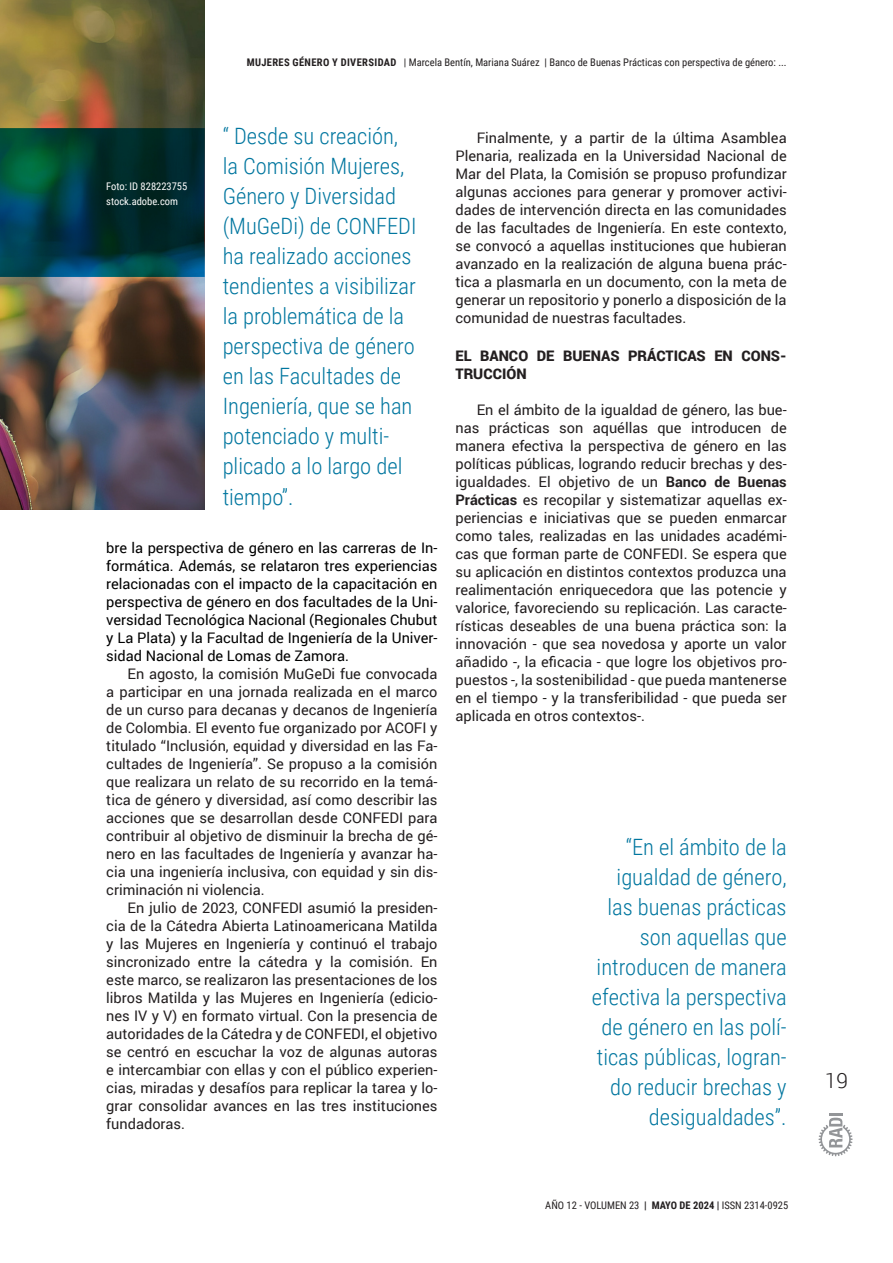
<style>
.page{position:relative;width:893px;height:1263px;background:#fff}
.page>*{position:absolute;margin:0;border:0;box-sizing:border-box;transform-origin:0 0}
.destacado{font:300 22.5px/30px "Roboto Condensed";color:#00769f}
.t1{font:300 21px "Roboto";color:#231f20}
.TXT_corrido{font:14.55px/18px "Roboto";color:#231f20;text-align:justify}
.TXT_corrido-2{font:14.55px/18px "Roboto";color:#000;text-align:justify}
.titulo_2{font:900 14.55px/18px "Roboto";color:#231f20}
.TXT_corrido-3{font:10.5px "Roboto Condensed";color:#231f20}
.Foto_pie{font:10.5px "Roboto Condensed";color:#fff}
.s1{font-weight:700}
</style>
<div class="page">
<svg style="left:819px;top:1113px;width:34px;height:43px"></svg>
<img style="left:0;top:0;width:205px;height:509px">
<svg style="left:0;top:128px;width:205px;height:149px;background:#00393d"></svg>
<p class="TXT_corrido-3" style="left:247px;top:55px;width:541px"><span class="s1">MUJERES GÉNERO Y DIVERSIDAD</span> | Marcela Bentín, Mariana Suárez | Banco de Buenas Prácticas con perspectiva de género: ...</p>
<p class="destacado" style="left:223px;top:121px;width:195px">“ Desde su creación, la Comisión Mujeres,<br>Género y Diversidad (MuGeDi) de CONFEDI ha realizado acciones tendientes a visibilizar la problemática de la perspectiva de género en las Facultades de<br>Ingeniería, que se han potenciado y multi&shy;plicado a lo largo del tiempo”.</p>
<p class="TXT_corrido-2" style="left:106px;top:538px;width:333px">bre la perspectiva de género en las carreras de In&shy;formática. Además, se relataron tres experiencias relacionadas con el impacto de la capacitación en perspectiva de género en dos facultades de la Uni&shy;versidad Tecnológica Nacional (Regionales Chubut y La Plata) y la Facultad de Ingeniería de la Univer&shy;sidad Nacional de Lomas de Zamora.</p>
<p class="TXT_corrido" style="left:106px;top:664px;width:333px;text-indent:21px">En agosto, la comisión MuGeDi fue convocada a participar en una jornada realizada en el marco de un curso para decanas y decanos de Ingeniería de Colombia. El evento fue organizado por ACOFI y titulado “Inclusión, equidad y diversidad en las Fa&shy;cultades de Ingeniería”. Se propuso a la comisión que realizara un relato de su recorrido en la temá&shy;tica de género y diversidad, así como describir las acciones que se desarrollan desde CONFEDI para contribuir al objetivo de disminuir la brecha de gé&shy;nero en las facultades de Ingeniería y avanzar ha&shy;cia una ingeniería inclusiva, con equidad y sin dis&shy;criminación ni violencia.</p>
<p class="TXT_corrido" style="left:106px;top:898px;width:333px;text-indent:21px">En julio de 2023, CONFEDI asumió la presiden&shy;cia de la Cátedra Abierta Latinoamericana Matilda y las Mujeres en Ingeniería y continuó el trabajo sincronizado entre la cátedra y la comisión. En este marco, se realizaron las presentaciones de los libros Matilda y las Mujeres en Ingeniería (edicio&shy;nes IV y V) en formato virtual. Con la presencia de autoridades de la Cátedra y de CONFEDI, el objetivo se centró en escuchar la voz de algunas autoras e intercambiar con ellas y con el público experien&shy;cias, miradas y desafíos para replicar la tarea y lo&shy;grar consolidar avances en las tres instituciones fundadoras.</p>
<p class="Foto_pie" style="left:106px;top:179px;width:83px">Foto: ID 828223755</p>
<p class="Foto_pie" style="left:106px;top:194px;width:73px">stock.adobe.com</p>
<p class="TXT_corrido" style="left:455px;top:129px;width:333px;text-indent:21px">Finalmente, y a partir de la última Asamblea Plenaria, realizada en la Universidad Nacional de Mar del Plata, la Comisión se propuso profundizar algunas acciones para generar y promover activi&shy;dades de intervención directa en las comunidades de las facultades de Ingeniería. En este contexto, se convocó a aquellas instituciones que hubieran avanzado en la realización de alguna buena prác&shy;tica a plasmarla en un documento, con la meta de generar un repositorio y ponerlo a disposición de la comunidad de nuestras facultades.</p>
<p class="titulo_2" style="left:455px;top:346px;width:333px">EL BANCO DE BUENAS PRÁCTICAS EN CONS-<br>TRUCCIÓN</p>
<p class="TXT_corrido" style="left:455px;top:400px;width:333px;text-indent:21px">En el ámbito de la igualdad de género, las bue&shy;nas prácticas son aquéllas que introducen de manera efectiva la perspectiva de género en las políticas públicas, logrando reducir brechas y des&shy;igualdades. El objetivo de un <span class="s1">Banco de Buenas Prácticas</span> es recopilar y sistematizar aquellas ex&shy;periencias e iniciativas que se pueden enmarcar como tales, realizadas en las unidades académi&shy;cas que forman parte de CONFEDI. Se espera que su aplicación en distintos contextos produzca una realimentación enriquecedora que las potencie y valorice, favoreciendo su replicación. Las caracte&shy;rísticas deseables de una buena práctica son: la innovación - que sea novedosa y aporte un valor añadido -, la eficacia - que logre los objetivos pro&shy;puestos -, la sostenibilidad - que pueda mantenerse en el tiempo - y la transferibilidad - que pueda ser aplicada en otros contextos-.</p>
<p class="destacado" style="left:592px;top:831px;width:196px;text-align:right">“En el ámbito de la igualdad de género, las buenas prácticas son aquellas que introducen de manera efectiva la perspectiva de género en las polí&shy;ticas públicas, logran&shy;do reducir brechas y desigualdades”.</p>
<p class="TXT_corrido-3" style="left:545px;top:1198px;width:244px">AÑO 12 - VOLUMEN 23 <span class="s1">| MAYO DE 2024 |</span> ISSN 2314-0925</p>
<h2 class="t1" style="left:825px;top:1066px;width:25px">19</h2>
</div>
